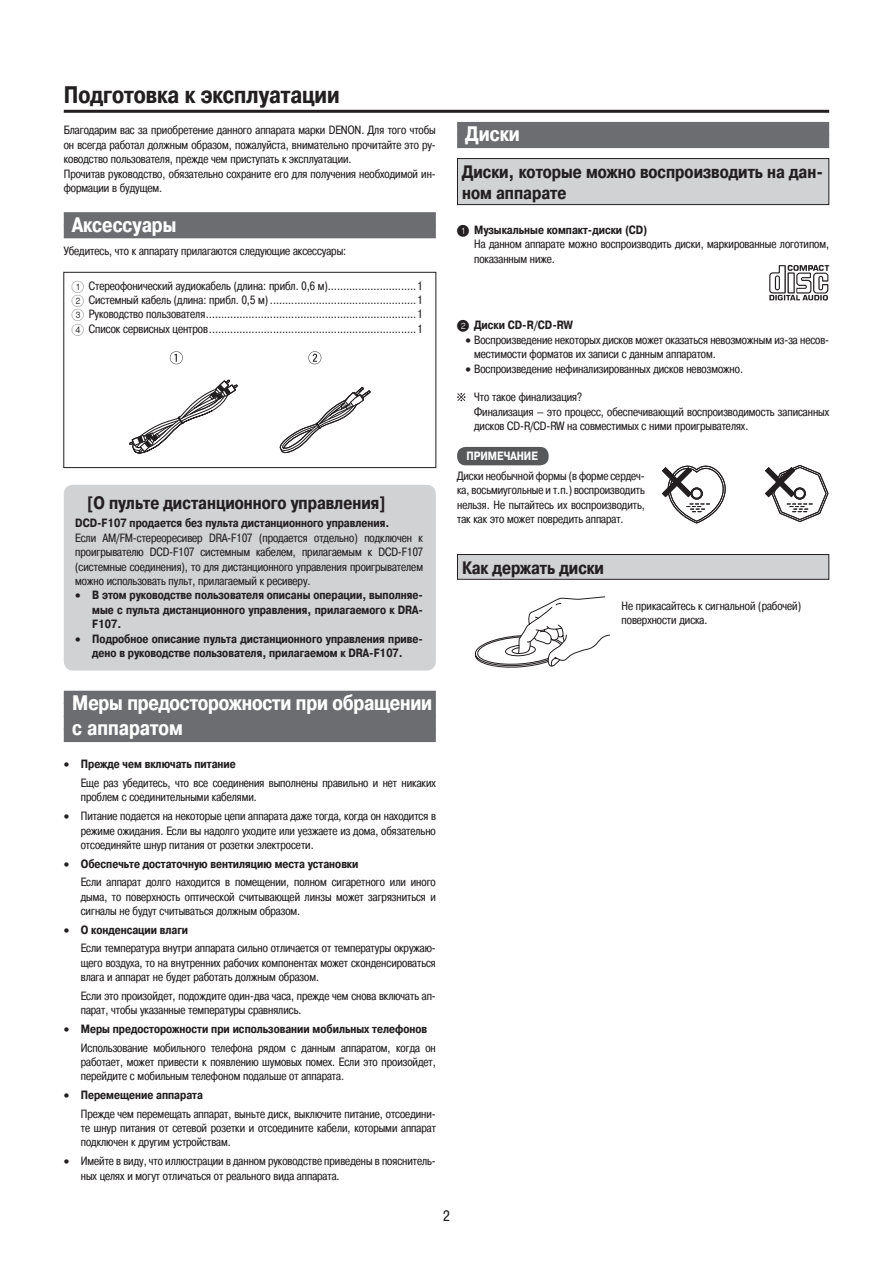
<style>
.page{position:relative;width:893px;height:1263px;background:#fff}
.page>*{position:absolute;margin:0;border:0;box-sizing:border-box;transform-origin:0 0}
.t1{font:700 24px "Pragmatica Cond C";color:#231f20}
.t2{font:700 21px/25.2px "Pragmatica Cond C";letter-spacing:-.01em;color:#fff}
.t3{font:700 18px/21.6px "Pragmatica Cond C";color:#231f20}
.t4{font:12px/14.4px "Pragmatica Cond C";color:#231f20}
.t5{font:700 12px/14.4px "Pragmatica Cond C";color:#231f20}
.t6{font:700 12px "Pragmatica Cond C";color:#fff}
.t7{font:12px "Symbol";color:#231f20}
.s1{font-family:"Helv Rund"}
.s2{font-family:"Helv Inv Rund"}
.s3{font-weight:700}
.s4{font-family:"Helv Inv Rund";font-weight:400}
</style>
<div class="page">
<hr style="left:64px;top:110px;width:765px;height:3px;background:#231f20">
<div style="left:64px;top:212px;width:372px;height:14px;background:#6c6d70"></div>
<div style="left:64px;top:225px;width:372px;height:13px;background:#6c6d70"></div>
<div style="left:64px;top:691px;width:372px;height:13px;background:#6c6d70"></div>
<div style="left:64px;top:703px;width:372px;height:14px;background:#6c6d70"></div>
<div style="left:64px;top:716px;width:372px;height:13px;background:#6c6d70"></div>
<div style="left:64px;top:728px;width:372px;height:14px;background:#6c6d70"></div>
<svg style="left:308px;top:351px;width:13px;height:13px"></svg>
<svg style="left:170px;top:351px;width:13px;height:13px"></svg>
<svg style="left:129px;top:379px;width:109px;height:75px"></svg>
<svg style="left:279px;top:387px;width:92px;height:67px"></svg>
<div style="left:63px;top:272px;width:373px;height:196px;border:1px solid #231f20"></div>
<div style="left:65px;top:485px;width:370px;height:185px;background:#d1d2d4;border-radius:9px"></div>
<div style="left:64px;top:485px;width:372px;height:185px;border:2px solid #d1d2d4;border-radius:9px"></div>
<div style="left:457px;top:122px;width:372px;height:13px;background:#6c6d70"></div>
<div style="left:457px;top:135px;width:372px;height:13px;background:#6c6d70"></div>
<div style="left:457px;top:159px;width:372px;height:46px;background:#d1d2d4"></div>
<div style="left:457px;top:158px;width:372px;height:47px;border:1px solid #231f20"></div>
<svg style="left:769px;top:265px;width:60px;height:35px"></svg>
<svg style="left:457px;top:393px;width:9px;height:8px"></svg>
<div style="left:457px;top:447px;width:92px;height:18px;background:#57585a;border-radius:9px"></div>
<div style="left:457px;top:554px;width:372px;height:25px;background:#d1d2d4"></div>
<div style="left:457px;top:554px;width:372px;height:26px;border:1px solid #231f20"></div>
<svg style="left:475px;top:596px;width:135px;height:72px"></svg>
<svg style="left:765px;top:465px;width:64px;height:57px"></svg>
<svg style="left:662px;top:465px;width:64px;height:59px"></svg>
<h1 class="t1" style="left:64px;top:82px;width:277px">Подготовка к эксплуатации</h1>
<p class="t4" style="left:64px;top:123px;width:374px">Благодарим вас за приобретение данного аппарата марки DENON. Для того чтобы он всегда работал должным образом, пожалуйста, внимательно прочитайте это ру&shy;ководство пользователя, прежде чем приступать к эксплуатации.<br>Прочитав руководство, обязательно сохраните его для получения необходимой ин&shy;формации в будущем.</p>
<h2 class="t2" style="left:72px;top:212px;width:106px">Аксессуары</h2>
<p class="t4" style="left:64px;top:243px;width:284px">Убедитесь, что к аппарату прилагаются следующие аксессуары:</p>
<p class="t4" style="left:72px;top:278px;width:353px;text-align:justify"><span class="s1">1</span> Стереофонический аудиокабель (длина: прибл. 0,6 м).............................1<br><span class="s1">2</span> Системный кабель (длина: прибл. 0,5 м) ................................................1<br><span class="s1">3</span> Руководство пользователя.....................................................................1<br><span class="s1">4</span> Список сервисных центров....................................................................1</p>
<h3 class="t3" style="left:87px;top:492px;width:300px">[О пульте дистанционного управления]</h3>
<p class="t5" style="left:75px;top:516px;width:316px">DCD-F107 продается без пульта дистанционного управления.</p>
<p class="t4" style="left:75px;top:530px;width:349px;text-align:justify">Если AM/FM-стереоресивер DRA-F107 (продается отдельно) подключен к проигрывателю DCD-F107 системным кабелем, прилагаемым к DCD-F107 (системные соединения), то для дистанционного управления проигрывателем можно использовать пульт, прилагаемый к ресиверу.</p>
<p class="t5" style="left:92px;top:588px;width:332px">В этом руководстве пользователя описаны операции, выполняе&shy;мые с пульта дистанционного управления, прилагаемого к DRA-F107.<br>Подробное описание пульта дистанционного управления приве&shy;дено в руководстве пользователя, прилагаемом к DRA-F107.</p>
<p class="t7" style="left:75px;top:587px;width:7px">•</p>
<p class="t7" style="left:75px;top:630px;width:7px">•</p>
<h2 class="t2" style="left:72px;top:690px;width:361px">Меры предосторожности при обращении с аппаратом</h2>
<p class="t5" style="left:81px;top:757px;width:157px">Прежде чем включать питание</p>
<p class="t4" style="left:81px;top:776px;width:357px">Еще раз убедитесь, что все соединения выполнены правильно и нет никаких проблем с соединительными кабелями.</p>
<p class="t4" style="left:81px;top:809px;width:357px;text-align:justify">Питание подается на некоторые цепи аппарата даже тогда, когда он находится в режиме ожидания. Если вы надолго уходите или уезжаете из дома, обязательно отсоединяйте шнур питания от розетки электросети.</p>
<p class="t5" style="left:81px;top:856px;width:279px">Обеспечьте достаточную вентиляцию места установки</p>
<p class="t4" style="left:81px;top:875px;width:357px;text-align:justify">Если аппарат долго находится в помещении, полном сигаретного или иного дыма, то поверхность оптической считывающей линзы может загрязниться и сигналы не будут считываться должным образом.</p>
<p class="t5" style="left:81px;top:922px;width:109px">О конденсации влаги</p>
<p class="t4" style="left:81px;top:941px;width:357px;text-align:justify">Если температура внутри аппарата сильно отличается от температуры окружаю&shy;щего воздуха, то на внутренних рабочих компонентах может сконденсироваться влага и аппарат не будет работать должным образом.</p>
<p class="t4" style="left:81px;top:988px;width:357px">Если это произойдет, подождите один-два часа, прежде чем снова включать ап&shy;парат, чтобы указанные температуры сравнялись.</p>
<p class="t5" style="left:81px;top:1021px;width:348px">Меры предосторожности при использовании мобильных телефонов</p>
<p class="t4" style="left:81px;top:1040px;width:357px;text-align:justify">Использование мобильного телефона рядом с данным аппаратом, когда он работает, может привести к появлению шумовых помех. Если это произойдет, перейдите с мобильным телефоном подальше от аппарата.</p>
<p class="t5" style="left:81px;top:1088px;width:124px">Перемещение аппарата</p>
<p class="t4" style="left:81px;top:1106px;width:357px;text-align:justify">Прежде чем перемещать аппарат, выньте диск, выключите питание, отсоедини&shy;те шнур питания от сетевой розетки и отсоедините кабели, которыми аппарат подключен к другим устройствам.</p>
<p class="t4" style="left:81px;top:1154px;width:357px">Имейте в виду, что иллюстрации в данном руководстве приведены в пояснитель&shy;ных целях и могут отличаться от реального вида аппарата.</p>
<p class="t7" style="left:64px;top:756px;width:7px">•</p>
<p class="t7" style="left:64px;top:808px;width:7px">•</p>
<p class="t7" style="left:64px;top:855px;width:7px">•</p>
<p class="t7" style="left:64px;top:921px;width:7px">•</p>
<p class="t7" style="left:64px;top:1021px;width:7px">•</p>
<p class="t7" style="left:64px;top:1087px;width:7px">•</p>
<p class="t7" style="left:64px;top:1153px;width:7px">•</p>
<h2 class="t2" style="left:466px;top:122px;width:56px">Диски</h2>
<h3 class="t3" style="left:462px;top:161px;width:363px">Диски, которые можно воспроизводить на дан&shy;ном аппарате</h3>
<p class="t4" style="left:474px;top:222px;width:357px;text-indent:-17px"><span class="s2">1</span> <span class="s3">Музыкальные компакт-диски (CD)<br></span>На данном аппарате можно воспроизводить диски, маркированные логотипом, показанным ниже.</p>
<p class="t5" style="left:457px;top:318px;width:117px"><span class="s4">2</span> Диски CD-R/CD-RW</p>
<p class="t4" style="left:474px;top:332px;width:357px;text-indent:-9px">• Воспроизведение некоторых дисков может оказаться невозможным из-за несов&shy;местимости форматов их записи с данным аппаратом.</p>
<p class="t4" style="left:466px;top:361px;width:279px">• Воспроизведение нефинализированных дисков невозможно.</p>
<p class="t4" style="left:474px;top:390px;width:357px">Что такое финализация?<br>Финализация — это процесс, обеспечивающий воспроизводимость записанных дисков CD-R/CD-RW на совместимых с ними проигрывателях.</p>
<p class="t6" style="left:466px;top:450px;width:73px">ПРИМЕЧАНИЕ</p>
<p class="t4" style="left:457px;top:468px;width:189px;text-align:justify">Диски необычной формы (в форме сердеч&shy;ка, восьмиугольные и т.п.) воспроизводить нельзя. Не пытайтесь их воспроизводить, так как это может повредить аппарат.</p>
<h3 class="t3" style="left:462px;top:557px;width:144px">Как держать диски</h3>
<p class="t4" style="left:621px;top:598px;width:181px">Не прикасайтесь к сигнальной (рабочей) поверхности диска.</p>
</div>
